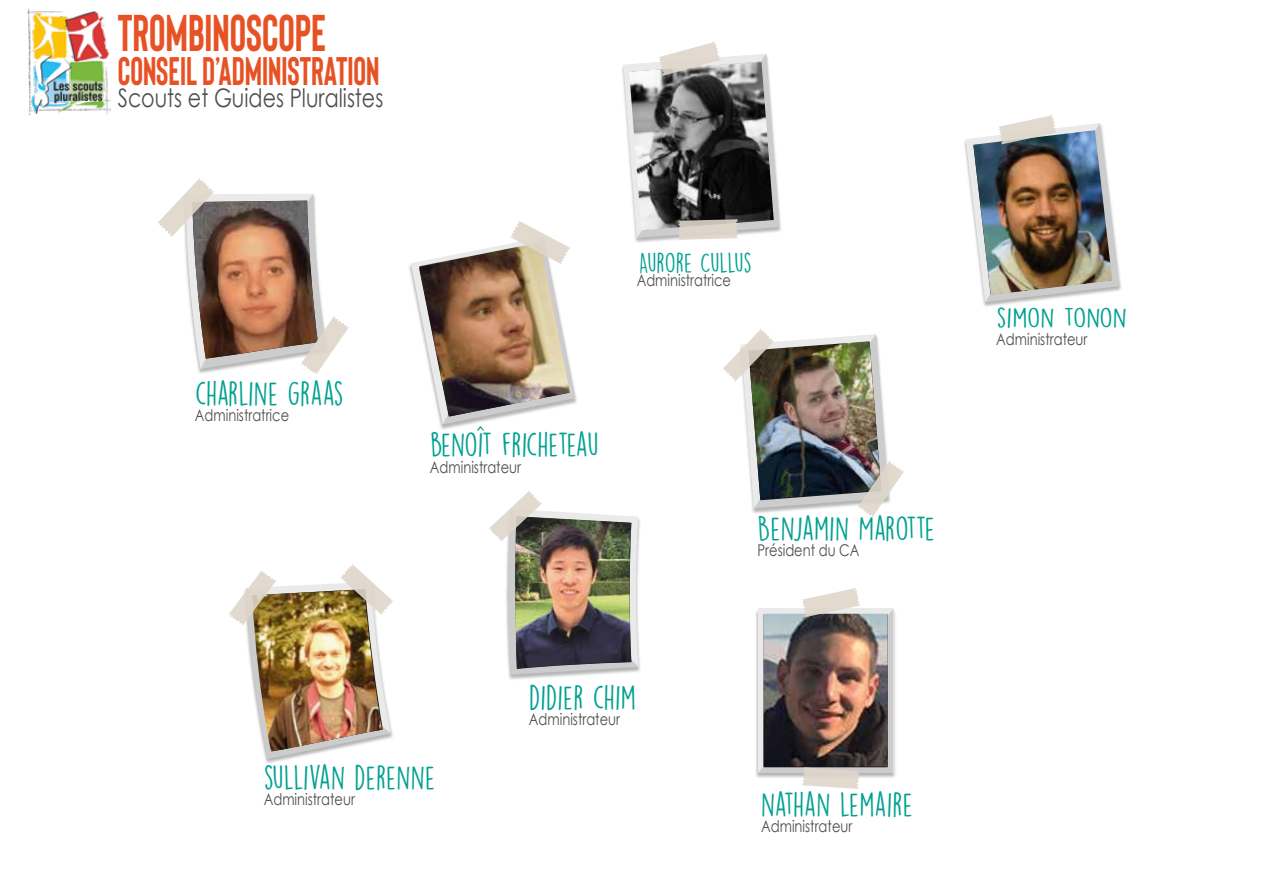
<style>
.page{position:relative;width:1263px;height:893px;background:#fff}
.page>*{position:absolute;margin:0;border:0;box-sizing:border-box;transform-origin:0 0}
.t1{font:700 51.75px "Bison";color:#e75225;scale:.81 1}
.t2{font:700 39.9px "Bison";color:#e75225;scale:.81 1}
.t3{font:30.45px "DK Lemon Yellow Sun";color:#00a191}
.t4{font:30.45px "DK Lemon Yellow Sun";letter-spacing:-.03em;color:#00a191}
.t5{font:25.5px "Century Gothic";color:#4e4e4d;scale:.81 1}
.t6{font:25.05px "DK Lemon Yellow Sun";color:#00a191}
.t7{font:25.05px "DK Lemon Yellow Sun";color:#00a191;scale:1.21 1}
.t8{font:16.2px "Century Gothic";color:#4e4e4d;scale:.81 1}
</style>
<div class="page">
<img style="left:28px;top:9px;width:83px;height:106px">
<img style="left:964px;top:141px;width:158px;height:166px">
<img style="left:965px;top:115px;width:154px;height:187px">
<img style="left:723px;top:329px;width:181px;height:188px">
<img style="left:228px;top:564px;width:165px;height:195px">
<img style="left:508px;top:517px;width:132px;height:163px">
<img style="left:489px;top:491px;width:149px;height:184px">
<img style="left:756px;top:608px;width:140px;height:169px">
<img style="left:411px;top:221px;width:164px;height:203px">
<svg style="left:623px;top:42px;width:156px;height:198px"></svg>
<svg style="left:157px;top:178px;width:192px;height:197px"></svg>
<img style="left:758px;top:588px;width:135px;height:201px">
<h1 class="t1" style="left:118px;top:5px;width:259px">TROMBINOSCOPE</h1>
<h2 class="t2" style="left:118px;top:49px;width:325px">CONSEIL D’ADMINISTRATION</h2>
<h3 class="t5" style="left:118px;top:80px;width:329px">Scouts et Guides Pluralistes</h3>
<h3 class="t3" style="left:195px;top:375px;width:150px">CHARLINE GRAAS</h3>
<p class="t8" style="left:195px;top:404px;width:118px">Administratrice</p>
<h3 class="t6" style="left:639px;top:248px;width:114px">AURORE CULLUS</h3>
<p class="t8" style="left:637px;top:269px;width:118px">Administratrice</p>
<h3 class="t4" style="left:430px;top:426px;width:170px">BENOÎT FRICHETEAU</h3>
<p class="t8" style="left:430px;top:455px;width:114px">Administrateur</p>
<h3 class="t3" style="left:758px;top:510px;width:179px">BENJAMIN MAROTTE</h3>
<p class="t8" style="left:757px;top:539px;width:127px">Président du CA</p>
<h3 class="t3" style="left:529px;top:679px;width:108px">DIDIER CHIM</h3>
<p class="t8" style="left:529px;top:708px;width:114px">Administrateur</p>
<h3 class="t3" style="left:264px;top:759px;width:173px">SULLIVAN DERENNE</h3>
<p class="t8" style="left:264px;top:788px;width:114px">Administrateur</p>
<h3 class="t3" style="left:761px;top:786px;width:153px">NATHAN LEMAIRE</h3>
<p class="t8" style="left:761px;top:815px;width:114px">Administrateur</p>
<h3 class="t7" style="left:996px;top:303px;width:109px">SIMON TONON</h3>
<p class="t8" style="left:996px;top:328px;width:114px">Administrateur</p>
</div>
